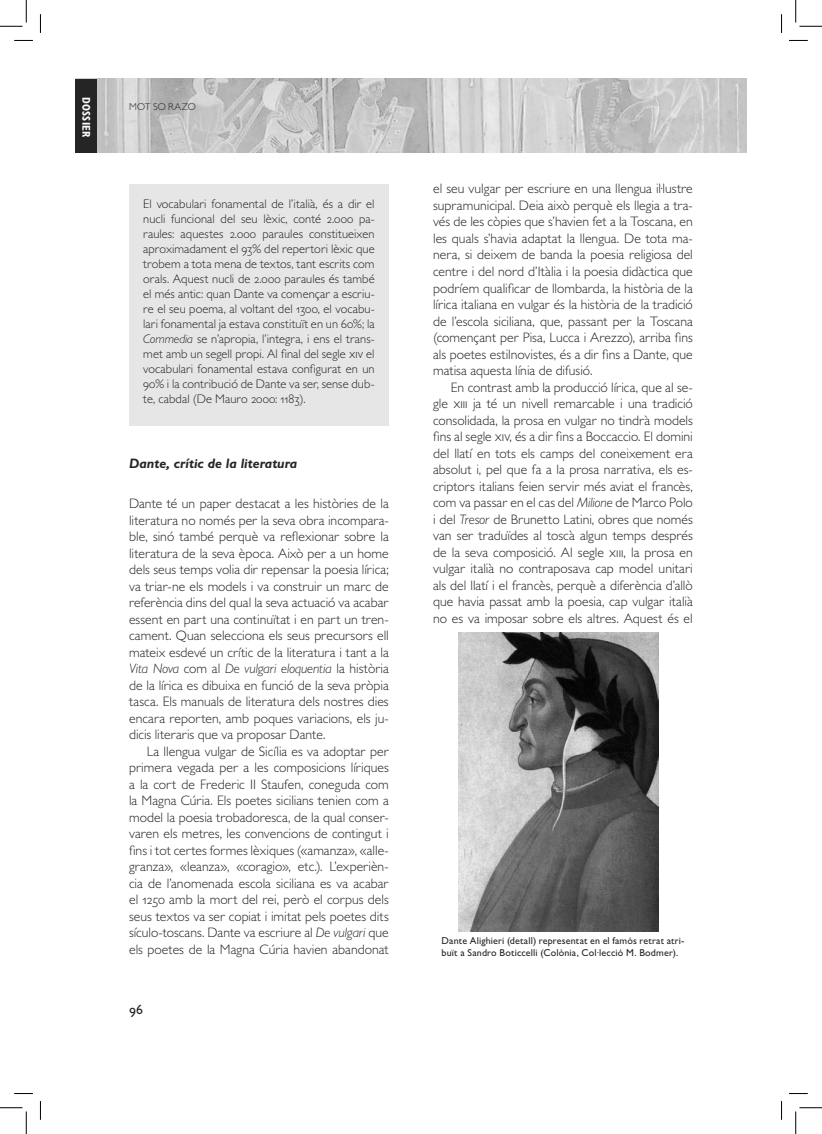
<style>
.page{position:relative;width:822px;height:1134px;background:#fff}
.page>*{position:absolute;margin:0;border:0;box-sizing:border-box;transform-origin:0 0}
.Text_principal{font:300 13.75px/16.5px "Gill Sans MT Pro";color:#252525;text-align:justify}
.Títol_de_capítol{font:italic 700 13.75px "Gill Sans MT Pro";color:#252525}
.t1{font:500 13.75px "Gill Sans MT Pro";color:#252525}
.Text_de_Requadre{font:300 12.5px/15px "Gill Sans MT Pro";letter-spacing:.005em;color:#252525;text-align:justify}
.t2{font:700 condensed 11.25px "Gill Sans MT Pro";letter-spacing:.01em;color:#fff}
.Peus_de_foto{font:500 10px/12px "Gill Sans MT Pro";letter-spacing:.015em;color:#252525}
.t3{font:300 10px "Gill Sans MT Pro";letter-spacing:.015em;color:#252525}
.s1{font-style:italic}
</style>
<div class="page">
<img style="left:96px;top:79px;width:650px;height:73px">
<div style="left:75px;top:79px;width:21px;height:73px;background:#252525"></div>
<div style="left:129px;top:184px;width:260px;height:241px;background:#e6e6e6"></div>
<img style="left:458px;top:632px;width:200px;height:299px">
<svg style="left:14px;top:40px;width:19px;height:1px"></svg>
<svg style="left:789px;top:40px;width:18px;height:1px"></svg>
<svg style="left:14px;top:1093px;width:19px;height:1px"></svg>
<svg style="left:789px;top:1093px;width:18px;height:1px"></svg>
<svg style="left:40px;top:14px;width:1px;height:19px"></svg>
<svg style="left:40px;top:1101px;width:1px;height:18px"></svg>
<svg style="left:781px;top:14px;width:1px;height:19px"></svg>
<svg style="left:781px;top:1101px;width:1px;height:18px"></svg>
<svg style="left:0;top:0;width:27px;height:27px"></svg>
<svg style="left:0;top:1107px;width:27px;height:26px"></svg>
<svg style="left:795px;top:0;width:26px;height:27px"></svg>
<svg style="left:795px;top:1107px;width:26px;height:26px"></svg>
<p class="t2" style="left:93px;top:97px;width:41px;rotate:90deg">DOSSIER</p>
<p class="t3" style="left:129px;top:100px;width:68px">MOT SO RAZO</p>
<p class="Text_de_Requadre" style="left:143px;top:196px;width:233px">El vocabulari fonamental de l’italià, és a dir el nucli funcional del seu lèxic, conté 2.000 pa&shy;raules: aquestes 2.000 paraules constitueixen aproximadament el 93% del repertori lèxic que trobem a tota mena de textos, tant escrits com orals. Aquest nucli de 2.000 paraules és també el més antic: quan Dante va començar a escriu&shy;re el seu poema, al voltant del 1300, el vocabu&shy;lari fonamental ja estava constituït en un 60%; la <span class="s1">Commedia</span> se n’apropia, l’integra, i ens el trans&shy;met amb un segell propi. Al final del segle xiv el vocabulari fonamental estava configurat en un 90% i la contribució de Dante va ser, sense dub&shy;te, cabdal (De Mauro 2000: 1183).</p>
<p class="Títol_de_capítol" style="left:129px;top:454px;width:170px">Dante, crític de la literatura</p>
<p class="Text_principal" style="left:129px;top:495px;width:261px">Dante té un paper destacat a les històries de la literatura no només per la seva obra incompara&shy;ble, sinó també perquè va reflexionar sobre la literatura de la seva època. Això per a un home dels seus temps volia dir repensar la poesia lírica; va triar-ne els models i va construir un marc de referència dins del qual la seva actuació va acabar essent en part una continuïtat i en part un tren&shy;cament. Quan selecciona els seus precursors ell mateix esdevé un crític de la literatura i tant a la <span class="s1">Vita Nova</span> com al <span class="s1">De vulgari eloquentia</span> la història de la lírica es dibuixa en funció de la seva pròpia tasca. Els manuals de literatura dels nostres dies encara reporten, amb poques variacions, els ju&shy;dicis literaris que va proposar Dante.</p>
<p class="Text_principal" style="left:129px;top:742px;width:261px;text-indent:18px">La llengua vulgar de Sicília es va adoptar per primera vegada per a les composicions líriques a la cort de Frederic II Staufen, coneguda com la Magna Cúria. Els poetes sicilians tenien com a model la poesia trobadoresca, de la qual conser&shy;varen els metres, les convencions de contingut i fins i tot certes formes lèxiques («amanza», «alle&shy;granza», «leanza», «coragio», etc.). L’experièn&shy;cia de l’anomenada escola siciliana es va acabar el 1250 amb la mort del rei, però el corpus dels seus textos va ser copiat i imitat pels poetes dits sículo-toscans. Dante va escriure al <span class="s1">De vulgari</span> que els poetes de la Magna Cúria havien abandonat</p>
<p class="t1" style="left:129px;top:1001px;width:15px">96</p>
<p class="Text_principal" style="left:433px;top:180px;width:261px">el seu vulgar per escriure en una llengua iŀlustre supramunicipal. Deia això perquè els llegia a tra&shy;vés de les còpies que s’havien fet a la Toscana, en les quals s’havia adaptat la llengua. De tota ma&shy;nera, si deixem de banda la poesia religiosa del centre i del nord d’Itàlia i la poesia didàctica que podríem qualificar de llombarda, la història de la lírica italiana en vulgar és la història de la tradició de l’escola siciliana, que, passant per la Toscana (començant per Pisa, Lucca i Arezzo), arriba fins als poetes estilnovistes, és a dir fins a Dante, que matisa aquesta línia de difusió.</p>
<p class="Text_principal" style="left:433px;top:378px;width:261px;text-indent:18px">En contrast amb la producció lírica, que al se&shy;gle xiii ja té un nivell remarcable i una tradició consolidada, la prosa en vulgar no tindrà models fins al segle xiv, és a dir fins a Boccaccio. El domini del llatí en tots els camps del coneixement era absolut i, pel que fa a la prosa narrativa, els es&shy;criptors italians feien servir més aviat el francès, com va passar en el cas del <span class="s1">Milione</span> de Marco Polo i del <span class="s1">Tresor</span> de Brunetto Latini, obres que només van ser traduïdes al toscà algun temps després de la seva composició. Al segle xiii, la prosa en vulgar italià no contraposava cap model unitari als del llatí i el francès, perquè a diferència d’allò que havia passat amb la poesia, cap vulgar italià no es va imposar sobre els altres. Aquest és el</p>
<p class="Peus_de_foto" style="left:441px;top:934px;width:244px">Dante Alighieri (detall) representat en el famós retrat atri&shy;buït a Sandro Boticcelli (Colònia, Col·lecció M. Bodmer).</p>
</div>
